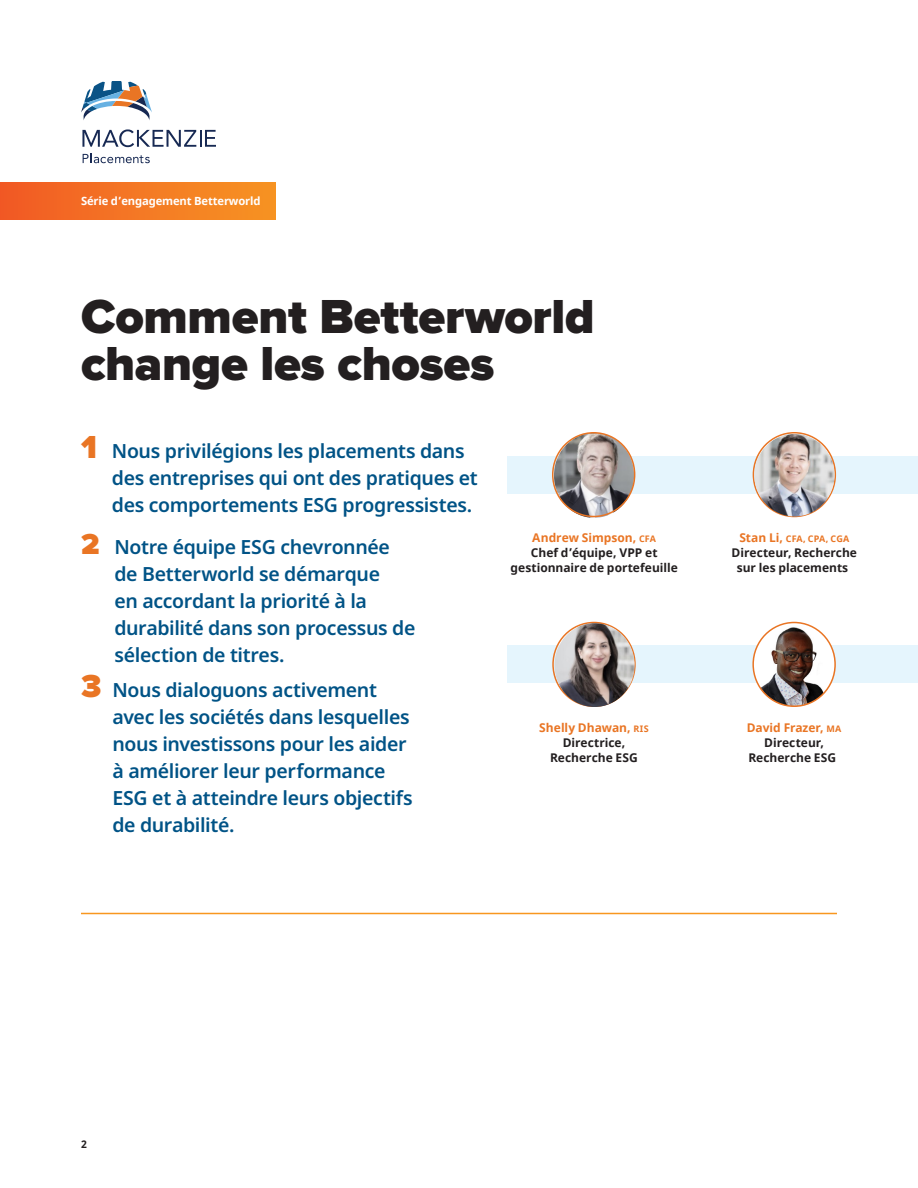
<style>
.page{position:relative;width:918px;height:1188px;background:#fff}
.page>*{position:absolute;margin:0;border:0;box-sizing:border-box;transform-origin:0 0}
.t1{font:900 49.5px "Proxima Nova";letter-spacing:-.005em;color:#231f20}
.t2{font:600 19.5px/27px "Noto Sans";letter-spacing:-.02em;color:#015386}
.t3{font:700 12px/15px "Noto Sans";color:#231f20;text-align:center}
.t4{font:700 12px "Noto Sans";color:#e97524}
.t5{font:700 11.25px "Noto Sans";letter-spacing:-.015em;color:#fff}
.t6{font:700 10.5px "Noto Sans";color:#231f20}
.t7{font:700 9px "Noto Sans";letter-spacing:.005em;color:#e97524}
.s1{font-family:"Proxima Nova";font-weight:900;font-size:33px;color:#e97524}
.s2{font-family:"Proxima Nova";font-weight:900;font-size:30px;color:#e97524}
.s3{font-size:9px}
.s4{color:#e97524}
.s5{font-size:9px;color:#e97524}
.s6{font-size:12px}
.s7{color:#fff}
</style>
<div class="page">
<div style="left:0;top:183px;width:275px;height:37px;background:linear-gradient(to right,#f15925,#f69423)"></div>
<svg style="left:81px;top:81px;width:71px;height:39px"></svg>
<svg style="left:82px;top:129px;width:134px;height:18px"></svg>
<svg style="left:83px;top:153px;width:67px;height:10px"></svg>
<hr style="left:81px;top:913px;width:756px;height:1px;background:#f8971f">
<div style="left:508px;top:456px;width:410px;height:37px;background:#e5f5fd"></div>
<img style="left:554px;top:433px;width:80px;height:85px">
<img style="left:754px;top:434px;width:80px;height:82px">
<div style="left:552px;top:432px;width:83px;height:85px;border:2px solid #e97524;border-radius:50%"></div>
<div style="left:508px;top:646px;width:410px;height:37px;background:#e5f5fd"></div>
<img style="left:753px;top:622px;width:82px;height:84px">
<div style="left:752px;top:622px;width:84px;height:85px;border:2px solid #e97524;border-radius:50%"></div>
<img style="left:555px;top:623px;width:80px;height:84px">
<p class="t5" style="left:81px;top:193px;width:181px">Série d’engagement Betterworld</p>
<p class="t1" style="left:81px;top:294px;width:515px">Comment Betterworld</p>
<h1 class="t1" style="left:81px;top:341px;width:415px">change les choses</h1>
<p class="t2" style="left:112px;top:438px;width:367px;text-indent:-31px"><span class="s1">1</span> Nous privilégions les placements dans des entreprises qui ont des pratiques et des comportements ESG progressistes.</p>
<p class="t2" style="left:114px;top:534px;width:303px;text-indent:-33px"><span class="s2">2</span> Notre équipe ESG chevronnée de Betterworld se démarque<br>en accordant la priorité à la durabilité dans son processus de sélection de titres.</p>
<p class="t2" style="left:112px;top:677px;width:302px;text-indent:-31px"><span class="s1">3</span> Nous dialoguons activement avec les sociétés dans lesquelles nous investissons pour les aider à améliorer leur performance<br>ESG et à atteindre leurs objectifs de durabilité.</p>
<p class="t4" style="left:532px;top:530px;width:125px">Andrew Simpson, <span class="s3">CFA</span></p>
<p class="t3" style="left:511px;top:546px;width:169px">Chef d’équipe, VPP et gestionnaire de portefeuille</p>
<p class="t3" style="left:539px;top:721px;width:111px"><span class="s4">Shelly Dhawan,</span> <span class="s5">RIS<br></span>Directrice,<br>Recherche ESG</p>
<p class="t7" style="left:739px;top:533px;width:111px"><span class="s6">Stan Li,</span> CFA, CPA, CGA</p>
<p class="t3" style="left:732px;top:546px;width:127px">Directeur, Recherche sur les placements<span class="s7">.</span></p>
<p class="t4" style="left:747px;top:719px;width:96px">David Frazer, <span class="s3">MA</span></p>
<p class="t3" style="left:748px;top:736px;width:93px">Directeur,<br>Recherche ESG<span class="s7">.</span></p>
<p class="t6" style="left:81px;top:1136px;width:7px">2</p>
</div>
